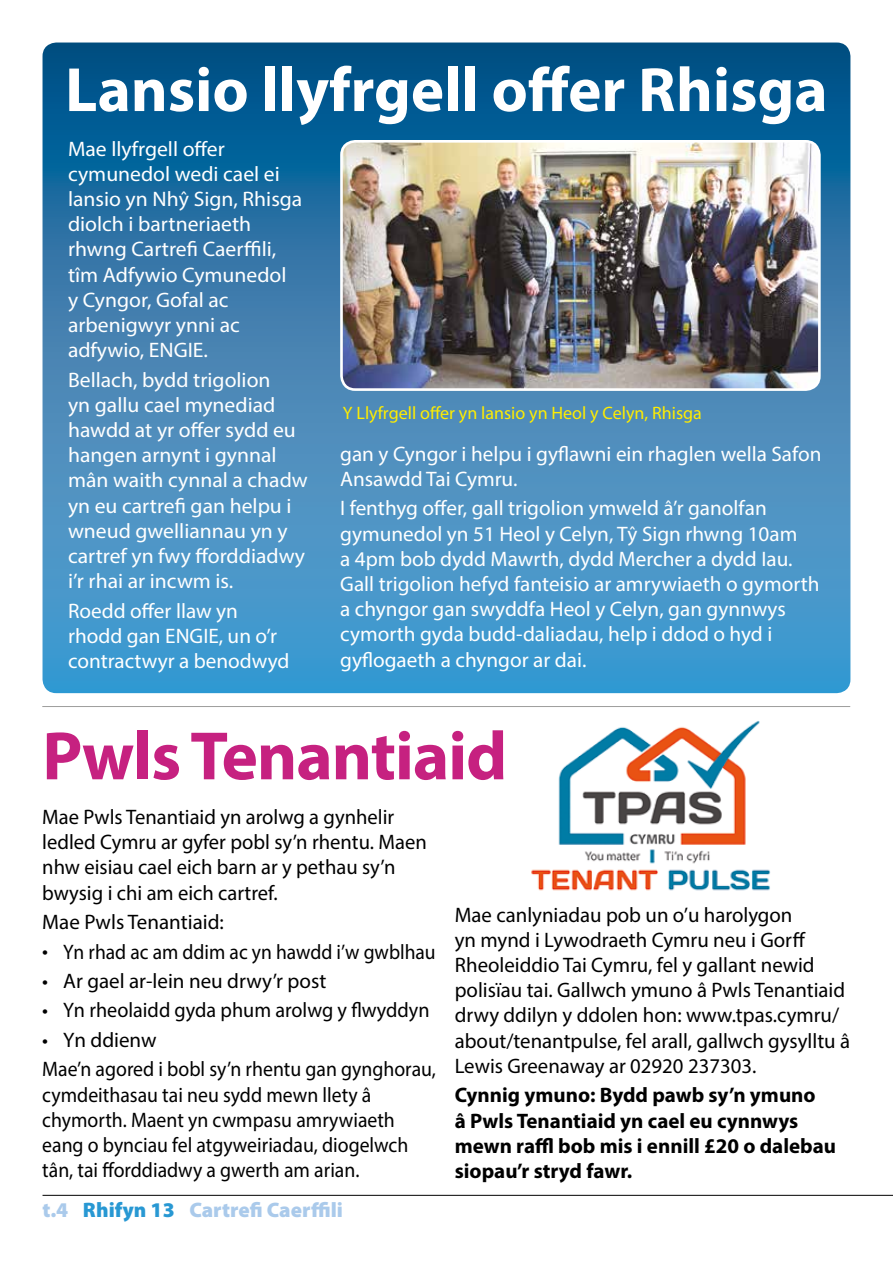
<style>
.page{position:relative;width:893px;height:1263px;background:#fff}
.page>*{position:absolute;margin:0;border:0;box-sizing:border-box;transform-origin:0 0}
.t1{font:700 69px "Myriad Pro";letter-spacing:-.015em;color:#c62180}
.t2{font:700 63px "Myriad Pro";color:#fff}
.t3{font:21px/25.2px "Myriad Pro";color:#fff}
.t4{font:21px/25.2px "Myriad Pro";color:#000}
.t5{font:21px/25.2px "Myriad Pro";color:#000;scale:.94 1}
.t6{font:700 21px/25.2px "Myriad Pro";color:#000}
.t7{font:900 21px "Myriad Pro";color:#aacaeb}
.t8{font:18px "Myriad Pro";color:#ffed00}
.s1{color:#2898d3}
</style>
<div class="page">
<hr style="left:43px;top:1195px;width:850px;height:1px;background:#000">
<svg style="left:43px;top:43px;width:807px;height:650px;background:#3682b4"></svg>
<img style="left:341px;top:141px;width:478px;height:249px">
<div style="left:340px;top:140px;width:481px;height:251px;border:3px solid #fff;border-radius:14px"></div>
<hr style="left:42px;top:706px;width:808px;height:1px;background:#9d9d9c">
<img style="left:531px;top:721px;width:240px;height:170px">
<h2 class="t2" style="left:65px;top:49px;width:764px">Lansio llyfrgell offer Rhisga</h2>
<p class="t3" style="left:68px;top:136px;width:236px">Mae llyfrgell offer cymunedol wedi cael ei lansio yn Nhŷ Sign, Rhisga diolch i bartneriaeth rhwng Cartrefi Caerffili, tîm Adfywio Cymunedol<br>y Cyngor, Gofal ac arbenigwyr ynni ac adfywio, ENGIE.</p>
<p class="t3" style="left:68px;top:367px;width:241px">Bellach, bydd trigolion<br>yn gallu cael mynediad hawdd at yr offer sydd eu hangen arnynt i gynnal mân waith cynnal a chadw yn eu cartrefi gan helpu i wneud gwelliannau yn y cartref yn fwy fforddiadwy i’r rhai ar incwm is.</p>
<p class="t3" style="left:68px;top:598px;width:223px">Roedd offer llaw yn rhodd gan ENGIE, un o’r contractwyr a benodwyd</p>
<p class="t8" style="left:343px;top:401px;width:360px">Y Llyfrgell offer yn lansio yn Heol y Celyn, Rhisga</p>
<p class="t3" style="left:340px;top:441px;width:483px">gan y Cyngor i helpu i gyflawni ein rhaglen wella Safon<br>Ansawdd Tai Cymru.</p>
<p class="t3" style="left:340px;top:495px;width:481px">I fenthyg offer, gall trigolion ymweld â’r ganolfan gymunedol yn 51 Heol y Celyn, Tŷ Sign rhwng 10am<br>a 4pm bob dydd Mawrth, dydd Mercher a dydd Iau.<br>Gall trigolion hefyd fanteisio ar amrywiaeth o gymorth a chyngor gan swyddfa Heol y Celyn, gan gynnwys cymorth gyda budd-daliadau, help i ddod o hyd i gyflogaeth a chyngor ar dai.</p>
<h1 class="t1" style="left:42px;top:711px;width:466px">Pwls Tenantiaid</h1>
<p class="t4" style="left:42px;top:804px;width:386px">Mae Pwls Tenantiaid yn arolwg a gynhelir ledled Cymru ar gyfer pobl sy’n rhentu. Maen nhw eisiau cael eich barn ar y pethau sy’n bwysig i chi am eich cartref.</p>
<p class="t4" style="left:42px;top:909px;width:183px">Mae Pwls Tenantiaid:</p>
<p class="t4" style="left:42px;top:938px;width:395px">• Yn rhad ac am ddim ac yn hawdd i’w gwblhau</p>
<p class="t4" style="left:42px;top:968px;width:285px">• Ar gael ar-lein neu drwy’r post</p>
<p class="t4" style="left:42px;top:997px;width:389px">• Yn rheolaidd gyda phum arolwg y flwyddyn</p>
<p class="t4" style="left:42px;top:1025px;width:395px;line-height:29.4px">• Yn ddienw<br>Mae’n agored i bobl sy’n rhentu gan gynghorau,</p>
<p class="t5" style="left:42px;top:1081px;width:391px">cymdeithasau tai neu sydd mewn llety â chymorth. Maent yn cwmpasu amrywiaeth eang o bynciau fel atgyweiriadau, diogelwch tân, tai fforddiadwy a gwerth am arian.</p>
<p class="t4" style="left:455px;top:902px;width:397px">Mae canlyniadau pob un o’u harolygon<br>yn mynd i Lywodraeth Cymru neu i Gorff Rheoleiddio Tai Cymru, fel y gallant newid polisïau tai. Gallwch ymuno â Pwls Tenantiaid drwy ddilyn y ddolen hon: www.tpas.cymru/ about/tenantpulse, fel arall, gallwch gysylltu â Lewis Greenaway ar 02920 237303.</p>
<p class="t6" style="left:455px;top:1082px;width:383px">Cynnig ymuno: Bydd pawb sy’n ymuno<br>â Pwls Tenantiaid yn cael eu cynnwys mewn raffl bob mis i ennill £20 o dalebau siopau’r stryd fawr.</p>
<p class="t7" style="left:43px;top:1196px;width:302px">t.4 <span class="s1">Rhifyn 13</span> Cartrefi Caerffili</p>
</div>
